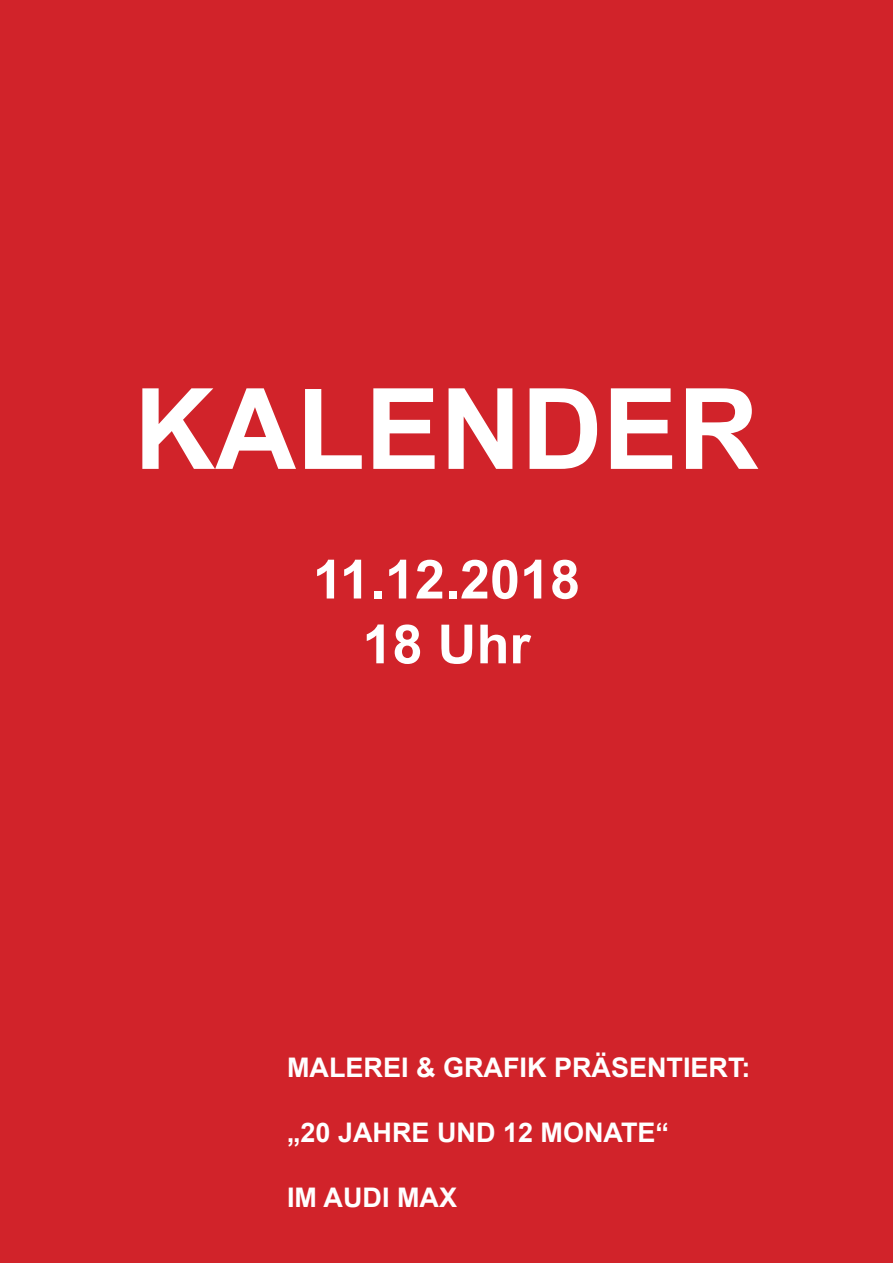
<style>
.page{position:relative;width:893px;height:1263px;background:#d1232a}
.page>*{position:absolute;margin:0;border:0;box-sizing:border-box;transform-origin:0 0}
.t1{font:700 112.5px "Arial";color:#fff}
.t2{font:700 54px/64.8px "Arial";color:#fff;text-align:center}
.t3{font:700 27px "Arial";color:#fff}
</style>
<div class="page">
<h1 class="t1" style="left:134px;top:354px;width:626px">KALENDER</h1>
<h2 class="t2" style="left:313px;top:549px;width:269px">11.12.2018<br>18 Uhr</h2>
<p class="t3" style="left:287px;top:1049px;width:465px">MALEREI &amp; GRAFIK PRÄSENTIERT:</p>
<p class="t3" style="left:287px;top:1114px;width:384px">„20 JAHRE UND 12 MONATE“</p>
<p class="t3" style="left:287px;top:1179px;width:171px">IM AUDI MAX</p>
</div>
